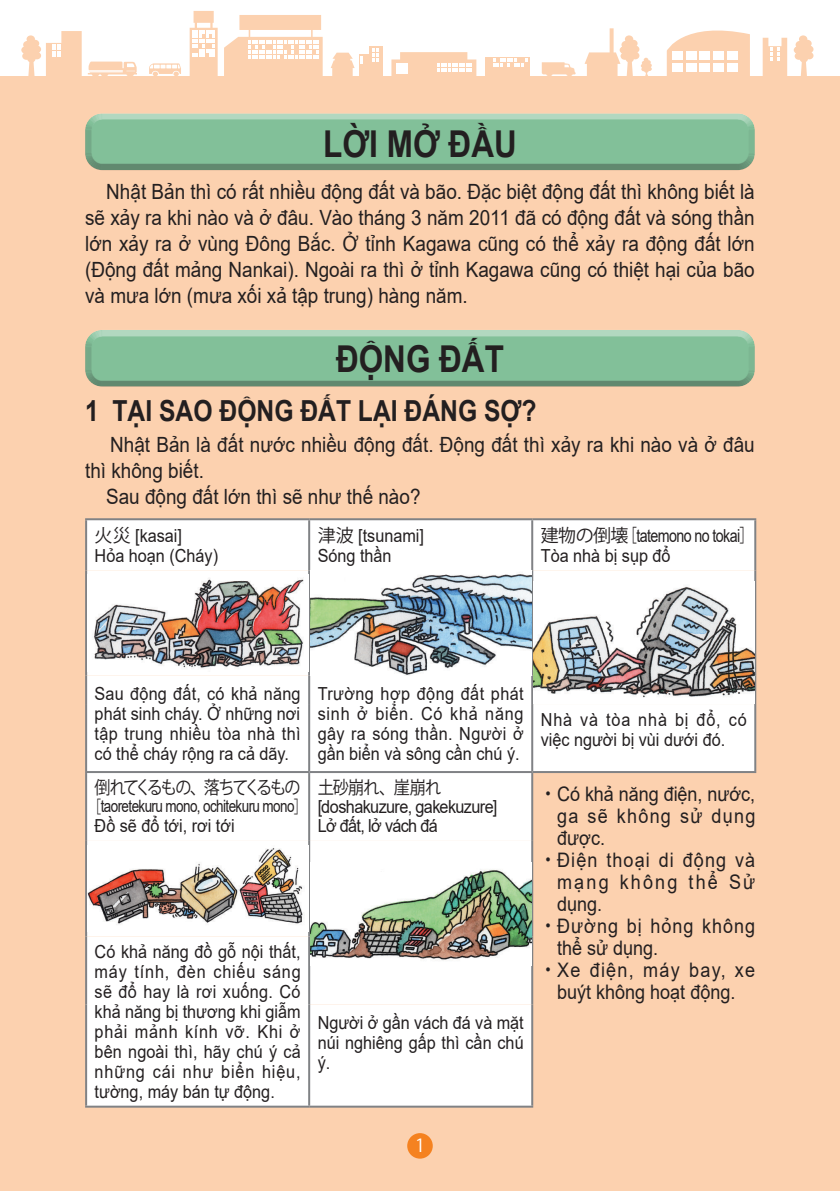
<style>
.page{position:relative;width:840px;height:1191px;background:#fff}
.page>*{position:absolute;margin:0;border:0;box-sizing:border-box;transform-origin:0 0}
.t1{font:700 37px "Arial";color:#231f20;scale:.85 1}
.t2{font:700 29px "Arial";color:#231f20;scale:.85 1}
.t3{font:21px/26px "Arial";color:#231f20;text-align:justify;scale:.9 1}
.t4{font:20px "Arial";letter-spacing:.055em;color:#231f20;scale:.9 1}
.t5{font:20px "Arial";color:#231f20;scale:.9 1}
.t6{font:20px "Arial";letter-spacing:.12em;color:#231f20;scale:.9 1}
.t7{font:18px/20px "Arial";color:#231f20;text-align:justify;scale:.9 1}
.t8{font:18px/19px "Arial";letter-spacing:-.035em;color:#231f20;scale:.9 1}
.t9{font:18px/20px "Arial";letter-spacing:-.04em;color:#231f20;scale:.79 1}
.t10{font:18px "Koz Go Pr 6 N";letter-spacing:-.13em;color:#231f20;scale:.89 1}
.t11{font:18px "Koz Go Pr 6 N";letter-spacing:-.1em;color:#231f20;scale:.9 1}
.t12{font:18px "Koz Go Pr 6 N";color:#fff}
.t13{font:17px "Arial";letter-spacing:-.045em;color:#231f20;scale:.79 1}
.s1{font-family:"Koz Go Pr 6 N"}
</style>
<div class="page">
<div style="left:0;top:0;width:839px;height:1191px;background:#fcd1af"></div>
<div style="left:0;top:0;width:839px;height:85px;background:#fff"></div>
<div style="left:369px;top:46px;width:14px;height:30px;background:#fcd1af"></div>
<div style="left:359px;top:54px;width:13px;height:22px;background:#fcd1af"></div>
<svg style="left:360px;top:56px;width:2px;height:8px"></svg>
<svg style="left:372px;top:49px;width:6px;height:12px"></svg>
<svg style="left:762px;top:38px;width:24px;height:38px"></svg>
<svg style="left:331px;top:53px;width:23px;height:23px"></svg>
<svg style="left:189px;top:11px;width:28px;height:65px"></svg>
<div style="left:484px;top:57px;width:45px;height:19px;background:#fcd1af"></div>
<svg style="left:493px;top:59px;width:34px;height:8px"></svg>
<svg style="left:224px;top:15px;width:98px;height:61px"></svg>
<svg style="left:541px;top:62px;width:35px;height:14px"></svg>
<svg style="left:391px;top:52px;width:85px;height:24px"></svg>
<div style="left:396px;top:63px;width:12px;height:11px;background:#fff"></div>
<svg style="left:88px;top:62px;width:49px;height:14px"></svg>
<svg style="left:149px;top:63px;width:32px;height:13px"></svg>
<svg style="left:584px;top:28px;width:67px;height:48px"></svg>
<svg style="left:21px;top:31px;width:61px;height:45px"></svg>
<svg style="left:793px;top:35px;width:20px;height:41px"></svg>
<svg style="left:666px;top:30px;width:83px;height:46px"></svg>
<div style="left:685px;top:63px;width:11px;height:9px;background:#fff"></div>
<div style="left:699px;top:63px;width:10px;height:9px;background:#fff"></div>
<div style="left:712px;top:63px;width:11px;height:9px;background:#fff"></div>
<div style="left:726px;top:63px;width:11px;height:9px;background:#fff"></div>
<div style="left:671px;top:63px;width:11px;height:9px;background:#fff"></div>
<div style="left:685px;top:51px;width:11px;height:9px;background:#fff"></div>
<div style="left:699px;top:51px;width:10px;height:9px;background:#fff"></div>
<div style="left:712px;top:51px;width:11px;height:9px;background:#fff"></div>
<div style="left:726px;top:51px;width:11px;height:9px;background:#fff"></div>
<div style="left:671px;top:51px;width:11px;height:9px;background:#fff"></div>
<div style="left:0;top:76px;width:839px;height:9px;background:#fcd1af"></div>
<div style="left:407px;top:1133px;width:25px;height:25px;background:#f58220;border-radius:50%"></div>
<div style="left:82px;top:111px;width:674px;height:20px;background:#fff;opacity:.4"></div>
<svg style="left:82px;top:118px;width:674px;height:53px;background:#82ba95"></svg>
<div style="left:82px;top:327px;width:674px;height:20px;background:#fff;opacity:.4"></div>
<svg style="left:82px;top:334px;width:674px;height:53px;background:#83bb96"></svg>
<svg style="left:87px;top:520px;width:666px;height:586px;fill:#fff"></svg>
<div style="left:87px;top:570px;width:666px;height:135px;background:#fff"></div>
<div style="left:87px;top:840px;width:444px;height:164px;background:#fff"></div>
<hr style="left:85px;top:518px;width:224px;height:2px;background:#808285">
<hr style="left:85px;top:520px;width:2px;height:50px;background:#808285">
<hr style="left:309px;top:518px;width:223px;height:2px;background:#808285">
<hr style="left:308px;top:520px;width:2px;height:50px;background:#808285">
<hr style="left:532px;top:518px;width:223px;height:2px;background:#808285">
<hr style="left:531px;top:520px;width:2px;height:50px;background:#808285">
<hr style="left:753px;top:520px;width:2px;height:50px;background:#808285">
<hr style="left:85px;top:570px;width:2px;height:105px;background:#808285">
<hr style="left:308px;top:570px;width:2px;height:105px;background:#808285">
<hr style="left:531px;top:570px;width:2px;height:105px;background:#808285">
<hr style="left:753px;top:570px;width:2px;height:105px;background:#808285">
<hr style="left:85px;top:675px;width:2px;height:30px;background:#808285">
<hr style="left:308px;top:675px;width:2px;height:30px;background:#808285">
<hr style="left:531px;top:675px;width:2px;height:30px;background:#808285">
<hr style="left:753px;top:675px;width:2px;height:30px;background:#808285">
<hr style="left:85px;top:705px;width:2px;height:66px;background:#808285">
<hr style="left:308px;top:705px;width:2px;height:66px;background:#808285">
<hr style="left:531px;top:705px;width:2px;height:66px;background:#808285">
<hr style="left:753px;top:705px;width:2px;height:66px;background:#808285">
<hr style="left:85px;top:771px;width:224px;height:2px;background:#808285">
<hr style="left:85px;top:773px;width:2px;height:67px;background:#808285">
<hr style="left:309px;top:771px;width:223px;height:2px;background:#808285">
<hr style="left:308px;top:773px;width:2px;height:67px;background:#808285">
<hr style="left:532px;top:771px;width:223px;height:2px;background:#808285">
<hr style="left:531px;top:773px;width:2px;height:67px;background:#808285">
<hr style="left:85px;top:840px;width:2px;height:96px;background:#808285">
<hr style="left:308px;top:840px;width:2px;height:96px;background:#808285">
<hr style="left:531px;top:840px;width:2px;height:96px;background:#808285">
<hr style="left:85px;top:936px;width:2px;height:68px;background:#808285">
<hr style="left:308px;top:936px;width:2px;height:68px;background:#808285">
<hr style="left:531px;top:936px;width:2px;height:68px;background:#808285">
<hr style="left:85px;top:1004px;width:2px;height:101px;background:#808285">
<hr style="left:308px;top:1004px;width:2px;height:101px;background:#808285">
<hr style="left:531px;top:1004px;width:2px;height:101px;background:#808285">
<hr style="left:85px;top:1105px;width:224px;height:2px;background:#808285">
<hr style="left:309px;top:1105px;width:224px;height:2px;background:#808285">
<img style="left:87px;top:574px;width:221px;height:98px">
<img style="left:310px;top:570px;width:221px;height:105px">
<img style="left:533px;top:581px;width:220px;height:122px">
<img style="left:87px;top:845px;width:221px;height:86px">
<img style="left:310px;top:863px;width:221px;height:103px">
<h1 class="t1" style="left:323px;top:118px;width:229px">LỜI MỞ ĐẦU</h1>
<p class="t3" style="left:85px;top:179px;width:745px;text-indent:21px">Nhật Bản thì có rất nhiều động đất và bão. Đặc biệt động đất thì không biết là sẽ xảy ra khi nào và ở đâu. Vào tháng 3 năm 2011 đã có động đất và sóng thần lớn xảy ra ở vùng Đông Bắc. Ở tỉnh Kagawa cũng có thể xảy ra động đất lớn (Động đất mảng Nankai). Ngoài ra thì ở tỉnh Kagawa cũng có thiệt hại của bão và mưa lớn (mưa xối xả tập trung) hàng năm.</p>
<h1 class="t1" style="left:336px;top:332px;width:199px">ĐỘNG ĐẤT</h1>
<h2 class="t2" style="left:85px;top:390px;width:532px">1 TẠI SAO ĐỘNG ĐẤT LẠI ĐÁNG SỢ?</h2>
<p class="t3" style="left:110px;top:431px;width:717px">Nhật Bản là đất nước nhiều động đất. Động đất thì xảy ra khi nào và ở đâu</p>
<p class="t3" style="left:85px;top:457px;width:133px">thì không biết.</p>
<p class="t3" style="left:106px;top:483px;width:350px">Sau động đất lớn thì sẽ như thế nào?</p>
<p class="t7" style="left:95px;top:525px;width:139px"><span class="s1">火災</span> [kasai]<br>Hỏa hoạn (Cháy)</p>
<p class="t7" style="left:317px;top:525px;width:120px"><span class="s1">津波</span> [tsunami]<br>Sóng thần</p>
<p class="t9" style="left:540px;top:525px;width:271px"><span class="s1">建物の倒壊［</span>tatemono no tokai<span class="s1">］<br></span>Tòa nhà bị sụp đổ</p>
<p class="t7" style="left:95px;top:683px;width:230px">Sau động đất, có khả năng phát sinh cháy. Ở những nơi tập trung nhiều tòa nhà thì có thể cháy rộng ra cả dãy.</p>
<p class="t7" style="left:317px;top:683px;width:230px">Trường hợp động đất phát sinh ở biển. Có khả năng gây ra sóng thần. Người ở gần biển và sông cần chú ý.</p>
<p class="t10" style="left:95px;top:777px;width:233px">倒れてくるもの、落ちてくるもの</p>
<p class="t13" style="left:88px;top:794px;width:279px"><span class="s1">［</span>taoretekuru mono, ochitekuru mono<span class="s1">］</span></p>
<p class="t7" style="left:95px;top:815px;width:157px">Đồ sẽ đổ tới, rơi tới</p>
<p class="t11" style="left:317px;top:777px;width:139px">土砂崩れ､崖崩れ</p>
<p class="t8" style="left:317px;top:797px;width:201px">[doshakuzure, gakekuzure]<br>Lở đất, lở vách đá</p>
<p class="t7" style="left:95px;top:941px;width:230px">Có khả năng đồ gỗ nội thất, máy tính, đèn chiếu sáng sẽ đổ hay là rơi xuống. Có khả năng bị thương khi giẫm phải mảnh kính vỡ. Khi ở bên ngoài thì, hãy chú ý cả những cái như biển hiệu, tường, máy bán tự động.</p>
<p class="t7" style="left:317px;top:1012px;width:230px">Người ở gần vách đá và mặt núi nghiêng gấp thì cần chú ý.</p>
<p class="t12" style="left:415px;top:1135px;width:11px">1</p>
<p class="t7" style="left:540px;top:709px;width:230px">Nhà và tòa nhà bị đổ, có việc người bị vùi dưới đó.</p>
<p class="t5" style="left:538px;top:779px;width:241px"><span class="s1">・</span>Có khả năng điện, nước,</p>
<p class="t4" style="left:556px;top:801px;width:222px">ga sẽ không sử dụng</p>
<p class="t4" style="left:556px;top:823px;width:55px">được.</p>
<p class="t4" style="left:538px;top:845px;width:241px"><span class="s1">・</span>Điện thoại di động và</p>
<p class="t6" style="left:556px;top:867px;width:221px">mạng không thể Sử</p>
<p class="t4" style="left:556px;top:889px;width:52px">dụng.</p>
<p class="t4" style="left:538px;top:911px;width:241px"><span class="s1">・</span>Đường bị hỏng không</p>
<p class="t5" style="left:556px;top:933px;width:114px">thể sử dụng.</p>
<p class="t4" style="left:538px;top:955px;width:241px"><span class="s1">・</span>Xe điện, máy bay, xe</p>
<p class="t5" style="left:556px;top:977px;width:199px">buýt không hoạt động.</p>
</div>
